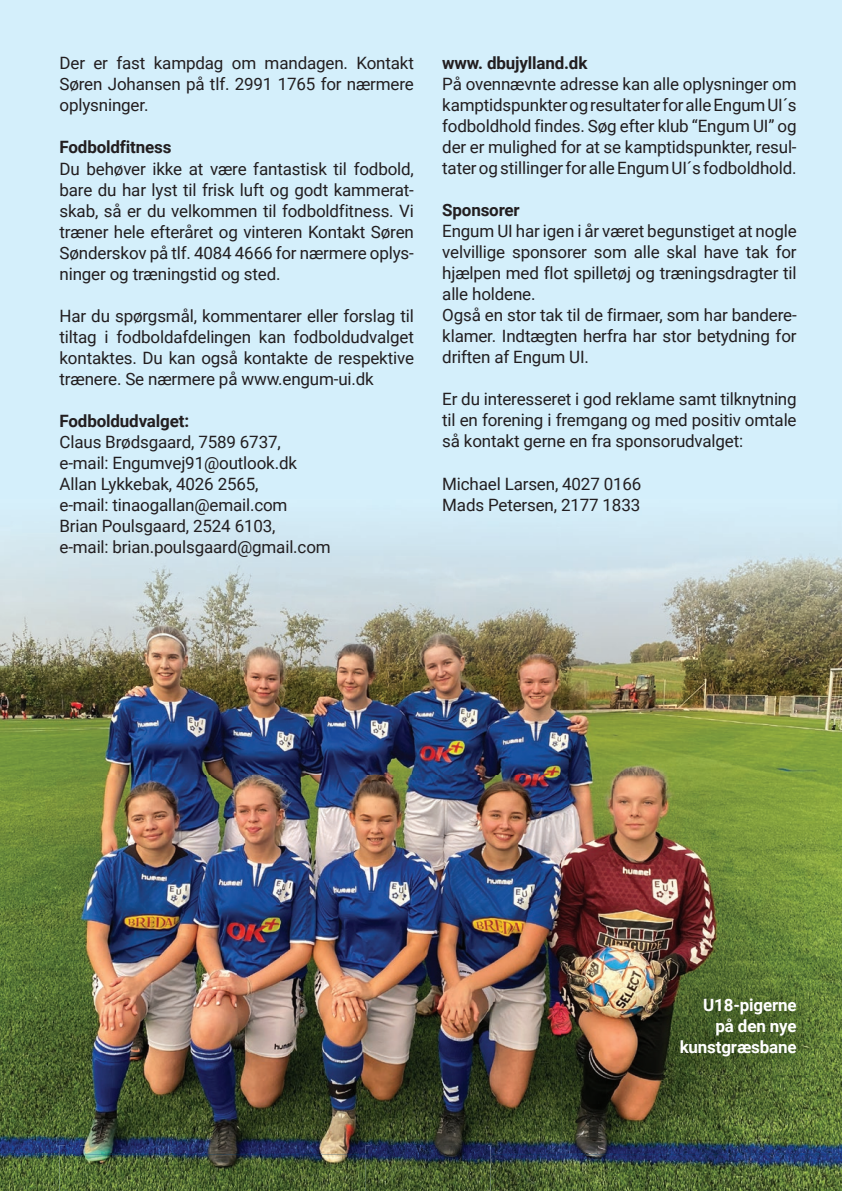
<style>
.page{position:relative;width:842px;height:1191px;background:#d4effb}
.page>*{position:absolute;margin:0;border:0;box-sizing:border-box;transform-origin:0 0}
.t1{font:17px/21px "Roboto";letter-spacing:-.01em;color:#221e20;text-align:justify}
.t2{font:700 17px "Roboto";letter-spacing:-.01em;color:#221e20}
.t3{font:700 17px/21px "Roboto";letter-spacing:-.01em;color:#fff;text-align:right}
</style>
<div class="page">
<img style="left:0;top:533px;width:842px;height:242px">
<img style="left:0;top:775px;width:561px;height:416px">
<img style="left:561px;top:775px;width:281px;height:208px">
<img style="left:561px;top:983px;width:141px;height:208px">
<img style="left:772px;top:983px;width:70px;height:208px">
<img style="left:702px;top:1074px;width:70px;height:117px">
<img style="left:0;top:1153px;width:842px;height:1px">
<img style="left:366px;top:1145px;width:124px;height:46px">
<img style="left:371px;top:1145px;width:117px;height:13px">
<img style="left:60px;top:1145px;width:25px;height:46px">
<svg style="left:66px;top:1145px;width:13px;height:10px"></svg>
<img style="left:662px;top:980px;width:152px;height:94px">
<p class="t1" style="left:60px;top:52px;width:356px">Der er fast kampdag om mandagen. Kontakt Søren Johansen på tlf. 2991 1765 for nærmere oplysninger.</p>
<p class="t2" style="left:60px;top:135px;width:113px">Fodboldfitness</p>
<p class="t1" style="left:60px;top:157px;width:356px">Du behøver ikke at være fantastisk til fodbold, bare du har lyst til frisk luft og godt kammerat&shy;skab, så er du velkommen til fodboldfitness. Vi træner hele efteråret og vinteren Kontakt Søren Sønderskov på tlf. 4084 4666 for nærmere oplys&shy;ninger og træningstid og sted.</p>
<p class="t1" style="left:60px;top:304px;width:356px">Har du spørgsmål, kommentarer eller forslag til tiltag i fodboldafdelingen kan fodboldudvalget kontaktes. Du kan også kontakte de respektive trænere. Se nærmere på www.engum-ui.dk</p>
<p class="t2" style="left:60px;top:408px;width:131px">Fodboldudvalget:</p>
<p class="t1" style="left:60px;top:430px;width:273px;text-align:left">Claus Brødsgaard, 7589 6737, e-mail: Engumvej91@outlook.dk<br>Allan Lykkebak, 4026 2565,<br>e-mail: tinaogallan@email.com<br>Brian Poulsgaard, 2524 6103,<br>e-mail: brian.poulsgaard@gmail.com</p>
<p class="t2" style="left:442px;top:51px;width:147px">www. dbujylland.dk</p>
<p class="t1" style="left:442px;top:73px;width:356px">På ovennævnte adresse kan alle oplysninger om kamptidspunkter og resultater for alle Engum UI´s fodboldhold findes. Søg efter klub “Engum UI” og der er mulighed for at se kamptidspunkter, resul&shy;tater og stillinger for alle Engum UI´s fodboldhold.</p>
<p class="t2" style="left:442px;top:198px;width:79px">Sponsorer</p>
<p class="t1" style="left:442px;top:220px;width:356px;text-align:left">Engum UI har igen i år været begunstiget at nogle velvillige sponsorer som alle skal have tak for hjælpen med flot spilletøj og træningsdragter til alle holdene.<br>Også en stor tak til de firmaer, som har bandere&shy;klamer. Indtægten herfra har stor betydning for driften af Engum UI.</p>
<p class="t1" style="left:442px;top:388px;width:356px">Er du interesseret i god reklame samt tilknytning til en forening i fremgang og med positiv omtale så kontakt gerne en fra sponsorudvalget:</p>
<p class="t1" style="left:442px;top:472px;width:201px">Michael Larsen, 4027 0166<br>Mads Petersen, 2177 1833</p>
<p class="t3" style="left:680px;top:993px;width:118px">U18-pigerne<br>på den nye kunstgræsbane</p>
</div>
